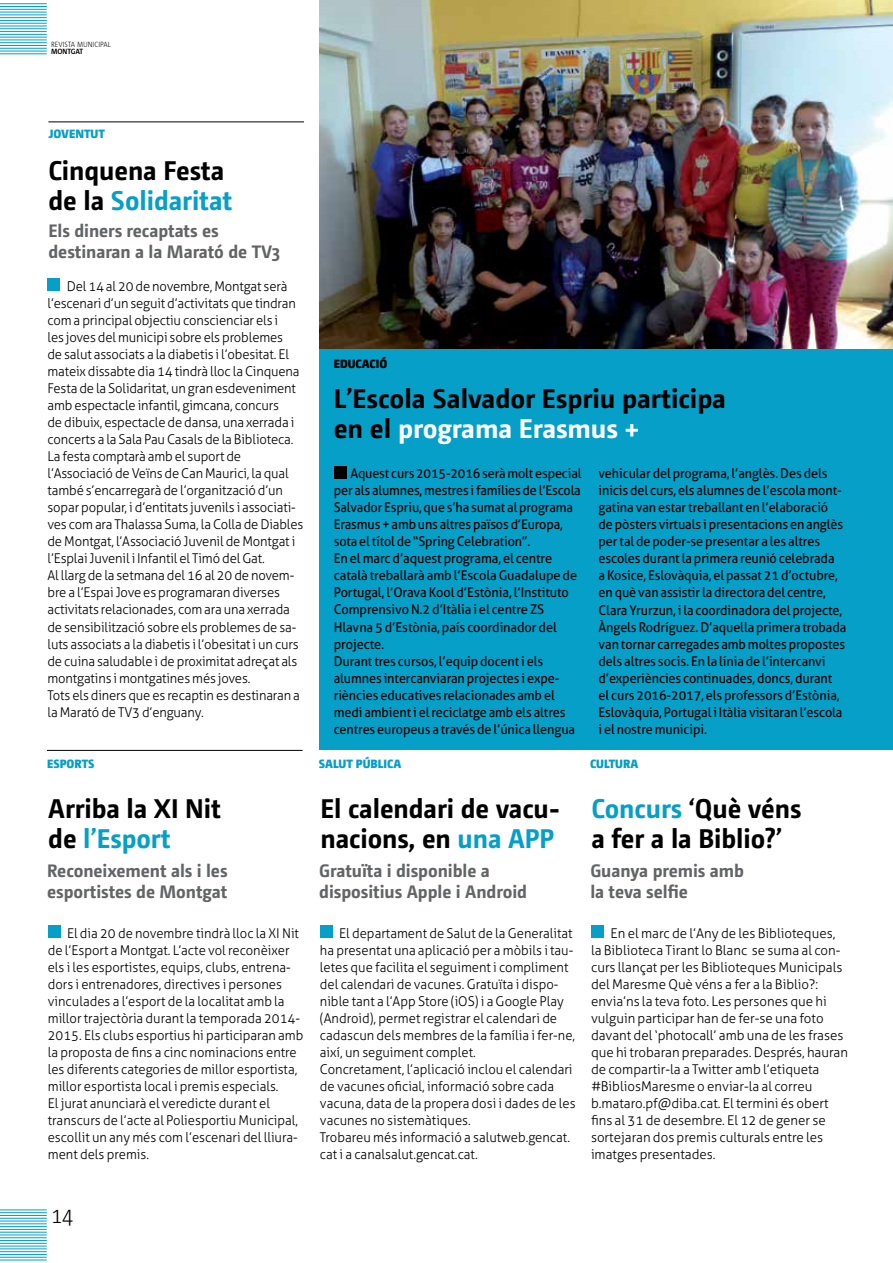
<style>
.page{position:relative;width:893px;height:1263px;background:#fff}
.page>*{position:absolute;margin:0;border:0;box-sizing:border-box;transform-origin:0 0}
.t1{font:700 27px/30px "Camingo";letter-spacing:-.005em;color:#000}
.t2{font:300 22.5px "Corpid Semi Cd";color:#000}
.t3{font:700 18px/21px "Camingo";letter-spacing:-.005em;color:#636466}
.t4{font:300 13.5px/17px "Aller";color:#000}
.t5{font:13.5px/17px "Aller";letter-spacing:-.005em;color:#000;scale:.94 1}
.t6{font:900 12px "Camingo";color:#059fc7}
.t7{font:900 12px "Camingo";color:#000}
.t8{font:300 7.5px "Corpid Semi Cd";color:#000}
.t9{font:700 7.5px "Corpid Semi Cd";letter-spacing:-.01em;color:#000}
.s1{color:#059fc7}
.s2{color:#fff}
</style>
<div class="page">
<hr style="left:0;top:1260px;width:47px;height:1px;background:#059fc7">
<hr style="left:0;top:1257px;width:47px;height:1px;background:#059fc7">
<hr style="left:0;top:1254px;width:47px;height:1px;background:#059fc7">
<hr style="left:0;top:1251px;width:47px;height:1px;background:#059fc7">
<hr style="left:0;top:1248px;width:47px;height:1px;background:#059fc7">
<hr style="left:0;top:1246px;width:47px;height:1px;background:#059fc7">
<hr style="left:0;top:1243px;width:47px;height:1px;background:#059fc7">
<hr style="left:0;top:1240px;width:47px;height:1px;background:#059fc7">
<hr style="left:0;top:1237px;width:47px;height:1px;background:#059fc7">
<hr style="left:0;top:1235px;width:47px;height:1px;background:#059fc7">
<hr style="left:0;top:1232px;width:47px;height:1px;background:#059fc7">
<hr style="left:0;top:1229px;width:47px;height:1px;background:#059fc7">
<hr style="left:0;top:1226px;width:47px;height:1px;background:#059fc7">
<hr style="left:0;top:1223px;width:47px;height:1px;background:#059fc7">
<hr style="left:0;top:1221px;width:47px;height:1px;background:#059fc7">
<hr style="left:0;top:1218px;width:47px;height:1px;background:#059fc7">
<hr style="left:0;top:1215px;width:47px;height:1px;background:#059fc7">
<hr style="left:0;top:1212px;width:47px;height:1px;background:#059fc7">
<hr style="left:0;top:1210px;width:47px;height:1px;background:#059fc7">
<hr style="left:0;top:54px;width:47px;height:1px;background:#059fc7">
<hr style="left:0;top:51px;width:47px;height:1px;background:#059fc7">
<hr style="left:0;top:48px;width:47px;height:1px;background:#059fc7">
<hr style="left:0;top:45px;width:47px;height:1px;background:#059fc7">
<hr style="left:0;top:42px;width:47px;height:1px;background:#059fc7">
<hr style="left:0;top:40px;width:47px;height:1px;background:#059fc7">
<hr style="left:0;top:37px;width:47px;height:1px;background:#059fc7">
<hr style="left:0;top:34px;width:47px;height:1px;background:#059fc7">
<hr style="left:0;top:31px;width:47px;height:1px;background:#059fc7">
<hr style="left:0;top:29px;width:47px;height:1px;background:#059fc7">
<hr style="left:0;top:26px;width:47px;height:1px;background:#059fc7">
<hr style="left:0;top:23px;width:47px;height:1px;background:#059fc7">
<hr style="left:0;top:20px;width:47px;height:1px;background:#059fc7">
<hr style="left:0;top:17px;width:47px;height:1px;background:#059fc7">
<hr style="left:0;top:15px;width:47px;height:1px;background:#059fc7">
<hr style="left:0;top:12px;width:47px;height:1px;background:#059fc7">
<hr style="left:0;top:9px;width:47px;height:1px;background:#059fc7">
<hr style="left:0;top:6px;width:47px;height:1px;background:#059fc7">
<hr style="left:0;top:3px;width:47px;height:1px;background:#059fc7">
<hr style="left:47px;top:750px;width:256px;height:1px;background:#000">
<hr style="left:48px;top:122px;width:256px;height:1px;background:#000">
<div style="left:47px;top:279px;width:13px;height:12px;background:#059fc7"></div>
<div style="left:48px;top:925px;width:13px;height:13px;background:#059fc7"></div>
<div style="left:320px;top:925px;width:13px;height:13px;background:#059fc7"></div>
<div style="left:591px;top:925px;width:13px;height:13px;background:#059fc7"></div>
<div style="left:320px;top:339px;width:573px;height:411px;background:#059fc7"></div>
<img style="left:320px;top:0;width:573px;height:349px">
<div style="left:334px;top:466px;width:13px;height:12px;background:#000"></div>
<p class="t8" style="left:51px;top:40px;width:61px">REVISTA MUNICI PAL</p>
<p class="t9" style="left:51px;top:47px;width:34px">MONTGAT</p>
<p class="t6" style="left:49px;top:126px;width:57px">JOVENTUT</p>
<h1 class="t1" style="left:48px;top:155px;width:185px">Cinquena Festa de la <span class="s1">Solidaritat</span></h1>
<h3 class="t3" style="left:48px;top:220px;width:233px">Els diners recaptats es destinaran a la Marató de TV3</h3>
<p class="t4" style="left:47px;top:278px;width:257px;text-indent:19px">Del 14 al 20 de novembre, Montgat serà l’escenari d’un seguit d’activitats que tindran com a principal objectiu conscienciar els i<br>les joves del municipi sobre els problemes<br>de salut associats a la diabetis i l’obesitat. El mateix dissabte dia 14 tindrà lloc la Cinquena Festa de la Solidaritat, un gran esdeveniment amb espectacle infantil, gimcana, concurs<br>de dibuix, espectacle de dansa, una xerrada i concerts a la Sala Pau Casals de la Biblioteca.<br>La festa comptarà amb el suport de l’Associació de Veïns de Can Maurici, la qual també s’encarregarà de l’organització d’un sopar popular, i d’entitats juvenils i associati&shy;ves com ara Thalassa Suma, la Colla de Diables de Montgat, l’Associació Juvenil de Montgat i l’Esplai Juvenil i Infantil el Timó del Gat.<br>Al llarg de la setmana del 16 al 20 de novem&shy;bre a l’Espai Jove es programaran diverses activitats relacionades, com ara una xerrada de sensibilització sobre els problemes de sa&shy;luts associats a la diabetis i l’obesitat i un curs de cuina saludable i de proximitat adreçat als montgatins i montgatines més joves.<br>Tots els diners que es recaptin es destinaran a la Marató de TV3 d’enguany.</p>
<p class="t7" style="left:334px;top:356px;width:55px">EDUCACIÓ</p>
<h1 class="t1" style="left:334px;top:383px;width:394px">L’Escola Salvador Espriu participa en el <span class="s2">programa Erasmus +</span></h1>
<p class="t5" style="left:334px;top:465px;width:265px;text-indent:17px">Aquest curs 2015-2016 serà molt especial per als alumnes, mestres i famílies de l’Escola Salvador Espriu, que s’ha sumat al programa Erasmus + amb uns altres països d’Europa, sota el títol de “Spring Celebration”.<br>En el marc d’aquest programa, el centre català treballarà amb l’Escola Guadalupe de Portugal, l’Orava Kool d’Estònia, l’Instituto Comprensivo N.2 d’Itàlia i el centre ZS Hlavna 5 d’Estònia, país coordinador del projecte.<br>Durant tres cursos, l’equip docent i els alumnes intercanviaran projectes i expe&shy;riències educatives relacionades amb el medi ambient i el reciclatge amb els altres centres europeus a través de l’única llengua</p>
<p class="t5" style="left:599px;top:465px;width:265px">vehicular del programa, l’anglès. Des dels inicis del curs, els alumnes de l’escola mont&shy;gatina van estar treballant en l’elaboració<br>de pòsters virtuals i presentacions en anglès per tal de poder-se presentar a les altres escoles durant la primera reunió celebrada<br>a Kosice, Eslovàquia, el passat 21 d’octubre, en què van assistir la directora del centre, Clara Yrurzun, i la coordinadora del projecte, Àngels Rodríguez. D’aquella primera trobada van tornar carregades amb moltes propostes dels altres socis. En la línia de l’intercanvi d’experiències continuades, doncs, durant el curs 2016-2017, els professors d’Estònia, Eslovàquia, Portugal i Itàlia visitaran l’escola i el nostre municipi.</p>
<p class="t6" style="left:319px;top:755px;width:84px">SALUT PÚBLICA</p>
<p class="t6" style="left:590px;top:755px;width:15px">CULTURA</p>
<p class="t6" style="left:47px;top:756px;width:49px">ESPORTS</p>
<h1 class="t1" style="left:48px;top:793px;width:174px">Arriba la XI Nit de <span class="s1">l’Esport</span></h1>
<h1 class="t1" style="left:320px;top:793px;width:241px">El calendari de vacu&shy;nacions, en <span class="s1">una APP</span></h1>
<h1 class="t1" style="left:591px;top:793px;width:211px"><span class="s1">Concurs</span> ‘Què véns a fer a la Biblio?’</h1>
<h3 class="t3" style="left:47px;top:860px;width:182px">Reconeixement als i les esportistes de Montgat</h3>
<h3 class="t3" style="left:319px;top:860px;width:209px">Gratuïta i disponible a dispositius Apple i Android</h3>
<h3 class="t3" style="left:590px;top:860px;width:155px">Guanya premis amb la teva selfie</h3>
<p class="t4" style="left:48px;top:924px;width:257px;text-indent:19px">El dia 20 de novembre tindrà lloc la XI Nit de l’Esport a Montgat. L’acte vol reconèixer els i les esportistes, equips, clubs, entrena&shy;dors i entrenadores, directives i persones vinculades a l’esport de la localitat amb la millor trajectòria durant la temporada 2014- 2015. Els clubs esportius hi participaran amb la proposta de fins a cinc nominacions entre les diferents categories de millor esportista, millor esportista local i premis especials.<br>El jurat anunciarà el veredicte durant el transcurs de l’acte al Poliesportiu Municipal, escollit un any més com l’escenari del lliura&shy;ment dels premis.</p>
<p class="t4" style="left:320px;top:924px;width:257px;text-indent:19px">El departament de Salut de la Generalitat ha presentat una aplicació per a mòbils i tau&shy;letes que facilita el seguiment i compliment del calendari de vacunes. Gratuïta i dispo&shy;nible tant a l’App Store (iOS) i a Google Play (Android), permet registrar el calendari de cadascun dels membres de la família i fer-ne, així, un seguiment complet.<br>Concretament, l’aplicació inclou el calendari de vacunes oficial, informació sobre cada vacuna, data de la propera dosi i dades de les vacunes no sistemàtiques.<br>Trobareu més informació a salutweb.gencat. cat i a canalsalut.gencat.cat.</p>
<p class="t4" style="left:591px;top:924px;width:259px;text-indent:20px">En el marc de l’Any de les Biblioteques, la Biblioteca Tirant lo Blanc se suma al con&shy;curs llançat per les Biblioteques Municipals del Maresme Què véns a fer a la Biblio?: envia’ns la teva foto. Les persones que hi vulguin participar han de fer-se una foto davant del ‘photocall’ amb una de les frases que hi trobaran preparades. Després, hauran de compartir-la a Twitter amb l’etiqueta #BibliosMaresme o enviar-la al correu b.mataro.pf@diba.cat. El termini és obert fins al 31 de desembre. El 12 de gener se sortejaran dos premis culturals entre les imatges presentades.</p>
<h2 class="t2" style="left:51px;top:1202px;width:24px">14</h2>
</div>
